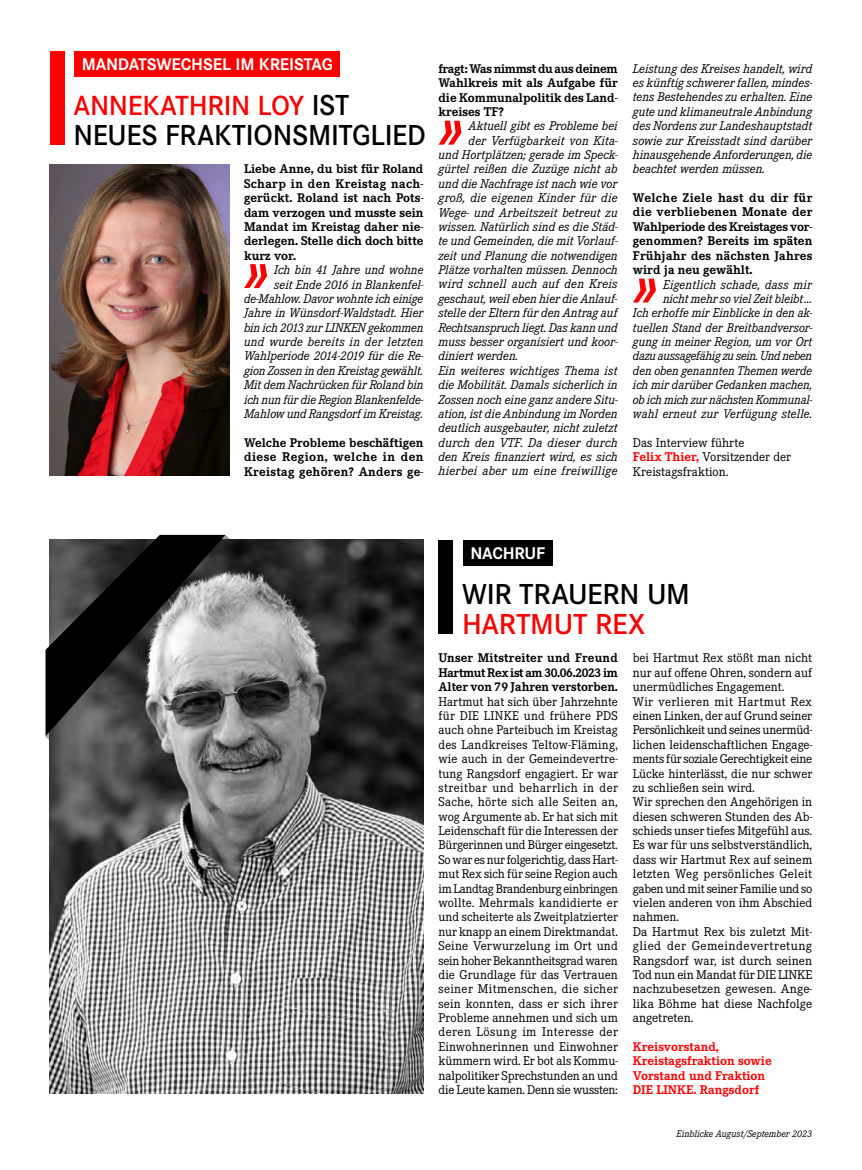
<style>
.page{position:relative;width:862px;height:1170px;background:#fff}
.page>*{position:absolute;margin:0;border:0;box-sizing:border-box;transform-origin:0 0}
.t1{font:600 30px "Corporate S";letter-spacing:-.01em;color:#000}
.t2{font:600 30px "Corporate S";letter-spacing:-.01em;color:#f00}
.t3{font:600 28.75px "Corporate S";letter-spacing:-.015em;color:#f00}
.t4{font:700 17.5px "Corporate S";letter-spacing:-.01em;color:#fff}
.t5{font:13.12px/14.4px "Corporate E";color:#000}
.t6{font:italic 13.12px/14.4px "Corporate E";color:#000;text-align:right}
.t7{font:700 13.12px/14.4px "Corporate E";color:#000;text-align:justify}
.t8{font:700 13.12px/14.4px "Corporate E";color:#f00}
.t9{font:italic 13.12px "Corporate E";letter-spacing:.025em;color:#000}
.t10{font:italic 13.12px "Corporate E";letter-spacing:.02em;color:#000}
.t11{font:italic 10px "Corporate E";color:#000}
.s1{font-size:30px;color:#000}
.s2{font-weight:700;color:#f00}
</style>
<div class="page">
<div style="left:438px;top:540px;width:15px;height:93px;background:#000"></div>
<div style="left:463px;top:540px;width:89px;height:26px;background:#000"></div>
<img style="left:50px;top:540px;width:373px;height:553px">
<svg style="left:45px;top:535px;width:186px;height:206px;background:#575757"></svg>
<div style="left:50px;top:51px;width:15px;height:94px;background:#f00"></div>
<div style="left:75px;top:51px;width:265px;height:26px;background:#f00"></div>
<svg style="left:244px;top:264px;width:23px;height:24px"></svg>
<svg style="left:438px;top:121px;width:23px;height:24px"></svg>
<svg style="left:633px;top:278px;width:22px;height:24px"></svg>
<img style="left:50px;top:165px;width:179px;height:310px">
<h3 class="t4" style="left:82px;top:54px;width:252px">MANDATSWECHSEL IM KREISTAG</h3>
<h2 class="t3" style="left:73px;top:89px;width:277px">ANNEKATHRIN LOY <span class="s1">IST</span></h2>
<h1 class="t1" style="left:73px;top:118px;width:354px">NEUES FRAKTIONSMITGLIED</h1>
<p class="t7" style="left:244px;top:162px;width:181px">Liebe Anne, du bist für Roland Scharp in den Kreistag nach&shy;gerückt. Roland ist nach Pots&shy;dam verzogen und musste sein Mandat im Kreistag daher nie&shy;derlegen. Stelle dich doch bitte kurz vor.</p>
<p class="t6" style="left:244px;top:263px;width:181px">Ich bin 41 Jahre und wohne<br>seit Ende 2016 in Blankenfel&shy;de-Mahlow. Davor wohnte ich einige Jahre in Wünsdorf-Waldstadt. Hier bin ich 2013 zur LINKEN gekommen und wurde bereits in der letzten Wahlperiode 2014-2019 für die Re&shy;gion Zossen in den Kreistag gewählt.<br>Mit dem Nachrücken für Roland bin ich nun für die Region Blankenfelde-Mahlow und Rangsdorf im Kreistag.</p>
<p class="t7" style="left:244px;top:435px;width:181px">Welche Probleme beschäftigen diese Region, welche in den Kreistag gehören? Anders ge-</p>
<p class="t7" style="left:438px;top:61px;width:180px">fragt: Was nimmst du aus deinem Wahlkreis mit als Aufgabe für die Kommunalpolitik des Land&shy;kreises TF?</p>
<p class="t6" style="left:468px;top:119px;width:150px">Aktuell gibt es Probleme bei</p>
<p class="t6" style="left:468px;top:133px;width:151px">der Verfügbarkeit von Kita-</p>
<p class="t6" style="left:438px;top:148px;width:181px">und Hortplätzen; gerade im Speck-</p>
<p class="t6" style="left:438px;top:162px;width:180px">gürtel reißen die Zuzüge nicht ab</p>
<p class="t6" style="left:438px;top:176px;width:180px">und die Nachfrage ist nach wie vor</p>
<p class="t6" style="left:438px;top:191px;width:180px">groß, die eigenen Kinder für die</p>
<p class="t6" style="left:438px;top:205px;width:181px">Wege- und Arbeitszeit betreut zu</p>
<p class="t6" style="left:438px;top:220px;width:181px">wissen. Natürlich sind es die Städ-</p>
<p class="t6" style="left:438px;top:234px;width:181px">te und Gemeinden, die mit Vorlauf-</p>
<p class="t6" style="left:438px;top:248px;width:180px">zeit und Planung die notwendigen</p>
<p class="t6" style="left:438px;top:263px;width:180px">Plätze vorhalten müssen. Dennoch</p>
<p class="t6" style="left:438px;top:277px;width:180px">wird schnell auch auf den Kreis</p>
<p class="t6" style="left:438px;top:291px;width:180px">geschaut, weil eben hier die Anlauf-</p>
<p class="t6" style="left:438px;top:306px;width:180px">stelle der Eltern für den Antrag auf</p>
<p class="t6" style="left:438px;top:320px;width:180px">Rechtsanspruch liegt. Das kann und</p>
<p class="t6" style="left:438px;top:335px;width:181px">muss besser organisiert und koor-</p>
<p class="t6" style="left:438px;top:349px;width:81px">diniert werden.</p>
<p class="t6" style="left:438px;top:363px;width:180px">Ein weiteres wichtiges Thema ist</p>
<p class="t6" style="left:438px;top:378px;width:180px">die Mobilität. Damals sicherlich in</p>
<p class="t6" style="left:438px;top:392px;width:181px">Zossen noch eine ganz andere Situ-</p>
<p class="t6" style="left:438px;top:406px;width:180px">ation, ist die Anbindung im Norden</p>
<p class="t6" style="left:438px;top:421px;width:180px">deutlich ausgebauter, nicht zuletzt</p>
<p class="t10" style="left:438px;top:435px;width:180px">durch den VTF. Da dieser durch</p>
<p class="t6" style="left:438px;top:450px;width:181px">den Kreis finanziert wird, es sich</p>
<p class="t9" style="left:438px;top:464px;width:180px">hierbei aber um eine freiwillige</p>
<p class="t6" style="left:632px;top:61px;width:181px;text-align:justify">Leistung des Kreises handelt, wird es künftig schwerer fallen, mindes&shy;tens Bestehendes zu erhalten. Eine gute und klimaneutrale Anbindung des Nordens zur Landeshauptstadt sowie zur Kreisstadt sind darüber hinausgehende Anforderungen, die beachtet werden müssen.</p>
<p class="t7" style="left:632px;top:191px;width:181px">Welche Ziele hast du dir für die verbliebenen Monate der Wahlperiode des Kreistages vor&shy;genommen? Bereits im späten Frühjahr des nächsten Jahres wird ja neu gewählt.</p>
<p class="t6" style="left:632px;top:277px;width:181px">Eigentlich schade, dass mir<br>nicht mehr so viel Zeit bleibt…<br>Ich erhoffe mir Einblicke in den ak&shy;tuellen Stand der Breitbandversor&shy;gung in meiner Region, um vor Ort dazu aussagefähig zu sein. Und neben den oben genannten Themen werde ich mir darüber Gedanken machen, ob ich mich zur nächsten Kommunal&shy;wahl erneut zur Verfügung stelle.</p>
<p class="t5" style="left:632px;top:435px;width:159px">Das Interview führte<br><span class="s2">Felix Thier,</span> Vorsitzender der<br>Kreistagsfraktion.</p>
<h3 class="t4" style="left:470px;top:543px;width:76px">NACHRUF</h3>
<h1 class="t1" style="left:462px;top:576px;width:229px">WIR TRAUERN UM</h1>
<h1 class="t2" style="left:462px;top:606px;width:184px">HARTMUT REX</h1>
<p class="t7" style="left:438px;top:651px;width:181px">Unser Mitstreiter und Freund Hartmut Rex ist am 30.06.2023 im Alter von 79 Jahren verstorben.</p>
<p class="t5" style="left:438px;top:694px;width:181px;text-align:justify">Hartmut hat sich über Jahrzehnte für DIE LINKE und frühere PDS auch ohne Parteibuch im Kreistag des Landkreises Teltow-Fläming, wie auch in der Gemeindevertre&shy;tung Rangsdorf engagiert. Er war streitbar und beharrlich in der Sache, hörte sich alle Seiten an, wog Argumente ab. Er hat sich mit Leidenschaft für die Interessen der Bürgerinnen und Bürger eingesetzt.<br>So war es nur folgerichtig, dass Hart&shy;mut Rex sich für seine Region auch im Landtag Brandenburg einbringen wollte. Mehrmals kandidierte er und scheiterte als Zweitplatzierter nur knapp an einem Direktmandat.<br>Seine Verwurzelung im Ort und sein hoher Bekanntheitsgrad waren die Grundlage für das Vertrauen seiner Mitmenschen, die sicher sein konnten, dass er sich ihrer Probleme annehmen und sich um deren Lösung im Interesse der Einwohnerinnen und Einwohner kümmern wird. Er bot als Kommu&shy;nalpolitiker Sprechstunden an und die Leute kamen. Denn sie wussten:</p>
<p class="t5" style="left:632px;top:651px;width:181px">bei Hartmut Rex stößt man nicht nur auf offene Ohren, sondern auf unermüdliches Engagement.<br>Wir verlieren mit Hartmut Rex einen Linken, der auf Grund seiner<br>Persönlichkeit und seines unermüd&shy;lichen leidenschaftlichen Engage&shy;ments für soziale Gerechtigkeit eine<br>Lücke hinterlässt, die nur schwer zu schließen sein wird.<br>Wir sprechen den Angehörigen in diesen schweren Stunden des Ab&shy;schieds unser tiefes Mitgefühl aus.<br>Es war für uns selbstverständlich, dass wir Hartmut Rex auf seinem letzten Weg persönliches Geleit gaben und mit seiner Familie und so vielen anderen von ihm Abschied nahmen.<br>Da Hartmut Rex bis zuletzt Mit&shy;glied der Gemeindevertretung<br>Rangsdorf war, ist durch seinen<br>Tod nun ein Mandat für DIE LINKE nachzubesetzen gewesen. Ange&shy;lika Böhme hat diese Nachfolge angetreten.</p>
<p class="t8" style="left:632px;top:1039px;width:140px">Kreisvorstand,<br>Kreistagsfraktion sowie<br>Vorstand und Fraktion<br>DIE LINKE. Rangsdorf</p>
<p class="t11" style="left:676px;top:1128px;width:137px">Einblicke August/September 2023</p>
</div>
